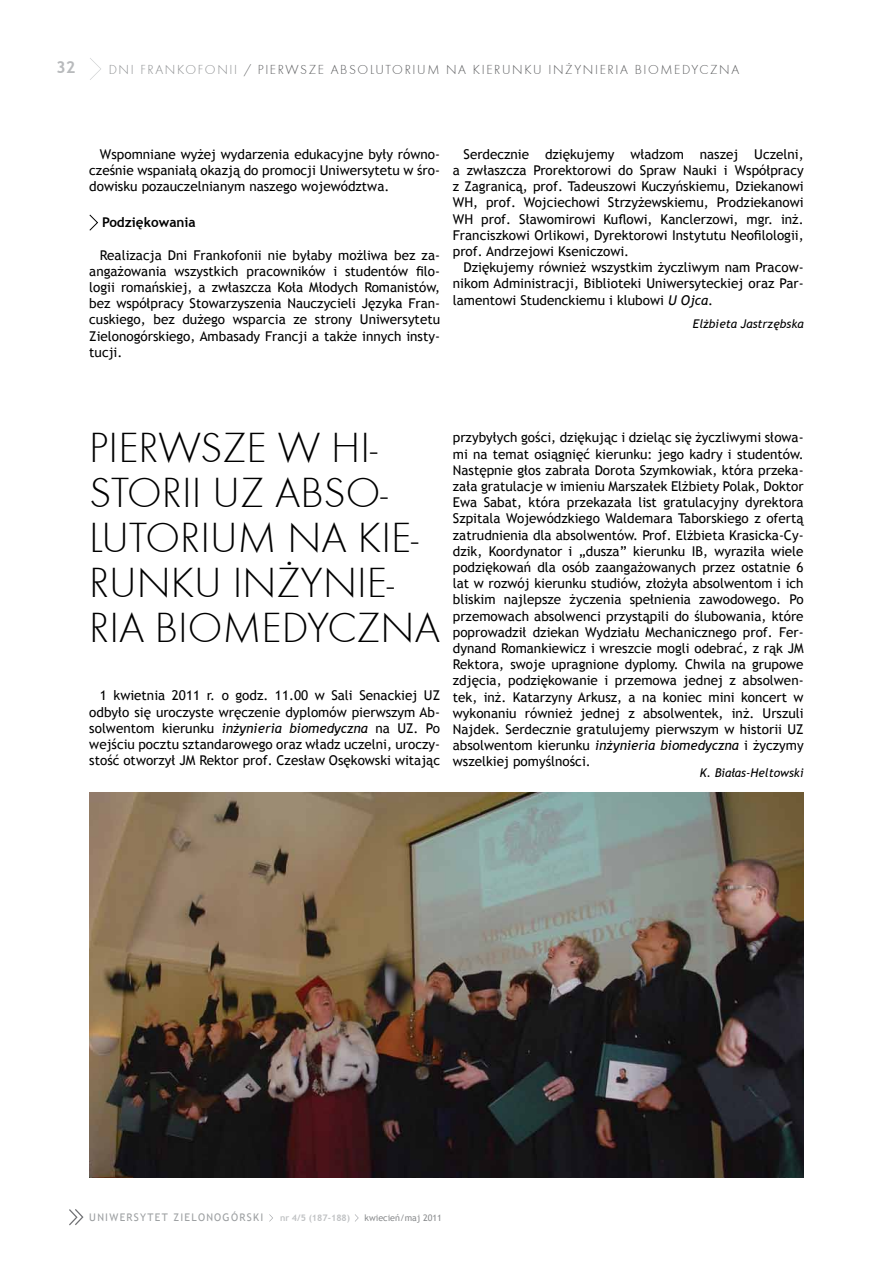
<style>
.page{position:relative;width:893px;height:1263px;background:#fff}
.page>*{position:absolute;margin:0;border:0;box-sizing:border-box;transform-origin:0 0}
.t1{font:43.5px/45px "Futura TEE Ligh";color:#000}
.t2{font:700 16.5px "Trebuchet MS";color:#b8babc}
.t3{font:13.5px/16.2px "Trebuchet MS";color:#000;text-align:justify}
.t4{font:13.5px "Futura TEE Ligh";letter-spacing:.12em;color:#58595b}
.t5{font:700 13.5px "Trebuchet MS";color:#000}
.t6{font:italic 12px "Trebuchet MS";color:#000}
.t7{font:10.5px "Trebuchet MS";letter-spacing:.12em;color:#9da0a2}
.t8{font:9px "Trebuchet MS";color:#8a8c8e}
.t9{font:700 9px "Trebuchet MS";color:#c0c2c4}
.s1{color:#8a8c8e}
.s2{font-style:italic}
</style>
<div class="page">
<svg style="left:90px;top:58px;width:11px;height:22px"></svg>
<svg style="left:69px;top:1209px;width:15px;height:16px"></svg>
<svg style="left:269px;top:1214px;width:4px;height:8px"></svg>
<svg style="left:355px;top:1214px;width:4px;height:8px"></svg>
<img style="left:89px;top:793px;width:715px;height:385px">
<svg style="left:89px;top:214px;width:9px;height:17px"></svg>
<p class="t2" style="left:56px;top:57px;width:21px">32</p>
<p class="t4" style="left:109px;top:61px;width:632px"><span class="s1">DNI FRANKOFONII</span> / PIERWSZE ABSOLUTORIUM NA KIERUNKU IN¯YNIERIA BIOMEDYCZNA</p>
<p class="t3" style="left:89px;top:146px;width:352px;text-indent:11px">Wspomniane wyżej wydarzenia edukacyjne były równo&shy;cześnie wspaniałą okazją do promocji Uniwersytetu w śro&shy;dowisku pozauczelnianym naszego województwa.</p>
<p class="t5" style="left:102px;top:214px;width:95px">Podziękowania</p>
<p class="t3" style="left:89px;top:247px;width:352px;text-indent:11px">Realizacja Dni Frankofonii nie byłaby możliwa bez za&shy;angażowania wszystkich pracowników i studentów filo&shy;logii romańskiej, a zwłaszcza Koła Młodych Romanistów, bez współpracy Stowarzyszenia Nauczycieli Języka Fran&shy;cuskiego, bez dużego wsparcia ze strony Uniwersytetu Zielonogórskiego, Ambasady Francji a także innych insty&shy;tucji.</p>
<p class="t3" style="left:453px;top:146px;width:352px;text-indent:11px">Serdecznie dziękujemy władzom naszej Uczelni, a zwłaszcza Prorektorowi do Spraw Nauki i Współpracy z Zagranicą, prof. Tadeuszowi Kuczyńskiemu, Dziekanowi WH, prof. Wojciechowi Strzyżewskiemu, Prodziekanowi WH prof. Sławomirowi Kuflowi, Kanclerzowi, mgr. inż.<br>Franciszkowi Orlikowi, Dyrektorowi Instytutu Neofilologii, prof. Andrzejowi Kseniczowi.</p>
<p class="t3" style="left:453px;top:259px;width:352px;text-indent:11px">Dziękujemy również wszystkim życzliwym nam Pracow&shy;nikom Administracji, Biblioteki Uniwersyteckiej oraz Par&shy;lamentowi Studenckiemu i klubowi <span class="s2">U Ojca</span>.</p>
<p class="t6" style="left:693px;top:316px;width:112px">Elżbieta Jastrzębska</p>
<h1 class="t1" style="left:89px;top:426px;width:352px">PIERWSZE W HI-<br>STORII UZ ABSO-<br>LUTORIUM NA KIE-<br>RUNKU IN¯YNIE-<br>RIA BIOMEDYCZNA</h1>
<p class="t3" style="left:89px;top:688px;width:352px;text-indent:11px">1 kwietnia 2011 r. o godz. 11.00 w Sali Senackiej UZ odbyło się uroczyste wręczenie dyplomów pierwszym Ab&shy;solwentom kierunku <span class="s2">inżynieria biomedyczna</span> na UZ. Po wejściu pocztu sztandarowego oraz władz uczelni, uroczy&shy;stość otworzył JM Rektor prof. Czesław Osękowski witając</p>
<p class="t3" style="left:453px;top:430px;width:352px">przybyłych gości, dziękując i dzieląc się życzliwymi słowa&shy;mi na temat osiągnięć kierunku: jego kadry i studentów.<br>Następnie głos zabrała Dorota Szymkowiak, która przeka&shy;zała gratulacje w imieniu Marszałek Elżbiety Polak, Doktor Ewa Sabat, która przekazała list gratulacyjny dyrektora Szpitala Wojewódzkiego Waldemara Taborskiego z ofertą zatrudnienia dla absolwentów. Prof. Elżbieta Krasicka-Cy&shy;dzik, Koordynator i „dusza” kierunku IB, wyraziła wiele podziękowań dla osób zaangażowanych przez ostatnie 6 lat w rozwój kierunku studiów, złożyła absolwentom i ich bliskim najlepsze życzenia spełnienia zawodowego. Po przemowach absolwenci przystąpili do ślubowania, które poprowadził dziekan Wydziału Mechanicznego prof. Fer&shy;dynand Romankiewicz i wreszcie mogli odebrać, z rąk JM Rektora, swoje upragnione dyplomy. Chwila na grupowe zdjęcia, podziękowanie i przemowa jednej z absolwen&shy;tek, inż. Katarzyny Arkusz, a na koniec mini koncert w wykonaniu również jednej z absolwentek, inż. Urszuli Najdek. Serdecznie gratulujemy pierwszym w historii UZ absolwentom kierunku <span class="s2">inżynieria biomedyczna</span> i życzymy wszelkiej pomyślności.</p>
<p class="t6" style="left:700px;top:766px;width:105px">K. Białas-Heltowski</p>
<p class="t7" style="left:89px;top:1211px;width:175px">UNIWERSYTET ZIELONOGÓRSKI</p>
<p class="t9" style="left:280px;top:1212px;width:72px">nr 4/5 (187-188)</p>
<p class="t8" style="left:365px;top:1212px;width:79px">kwiecień/maj 2011</p>
</div>
